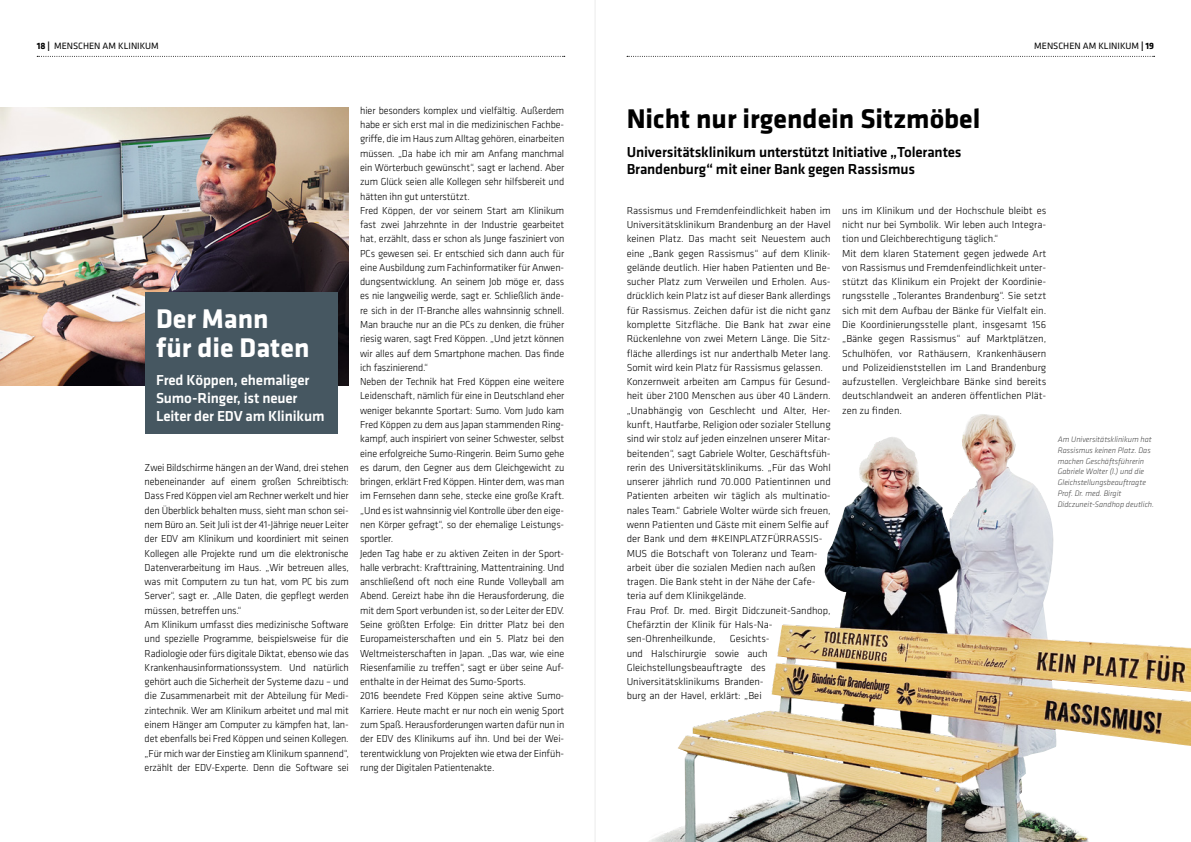
<style>
.page{position:relative;width:1191px;height:842px;background:#fff}
.page>*{position:absolute;margin:0;border:0;box-sizing:border-box;transform-origin:0 0}
.t1{font:700 28px "Klavika";color:#000}
.t2{font:700 28px/28.6px "Klavika";color:#fff}
.t3{font:500 15px/17.7px "Klavika";letter-spacing:-.01em;color:#000}
.t4{font:500 15px/17.7px "Klavika";letter-spacing:-.01em;color:#fff}
.t5{font:300 10.5px/14.3px "Klavika";letter-spacing:-.01em;color:#000}
.t6{font:9.5px "Klavika";color:#000}
.t7{font:italic 300 8.2px/10.7px "Klavika";color:#464646}
.s1{font-weight:700}
</style>
<div class="page">
<svg style="left:627px;top:56px;width:527px;height:1px"></svg>
<svg style="left:37px;top:56px;width:528px;height:1px"></svg>
<img style="left:0;top:107px;width:349px;height:278px">
<img style="left:649px;top:414px;width:542px;height:428px">
<div style="left:145px;top:292px;width:192px;height:142px;background:#465761"></div>
<hr style="left:594px;top:0;width:1px;height:842px;background:#ebebeb">
<p class="t6" style="left:37px;top:39px;width:123px"><span class="s1">18 |</span> MENSCHEN AM KLINIKUM</p>
<p class="t6" style="left:1034px;top:39px;width:121px">MENSCHEN AM KLINIKUM <span class="s1">| 19</span></p>
<h1 class="t2" style="left:156px;top:303px;width:155px">Der Mann für die Daten</h1>
<h2 class="t4" style="left:156px;top:371px;width:170px">Fred Köppen, ehemaliger<br>Sumo-Ringer, ist neuer<br>Leiter der EDV am Klinikum</h2>
<p class="t5" style="left:145px;top:460px;width:206px">Zwei Bildschirme hängen an der Wand, drei stehen nebeneinander auf einem großen Schreibtisch:<br>Dass Fred Köppen viel am Rechner werkelt und hier den Überblick behalten muss, sieht man schon sei&shy;nem Büro an. Seit Juli ist der 41-Jährige neuer Leiter der EDV am Klinikum und koordiniert mit seinen Kollegen alle Projekte rund um die elektronische Datenverarbeitung im Haus. „Wir betreuen alles, was mit Computern zu tun hat, vom PC bis zum Server“, sagt er. „Alle Daten, die gepflegt werden müssen, betreffen uns.“<br>Am Klinikum umfasst dies medizinische Software und spezielle Programme, beispielsweise für die Radiologie oder fürs digitale Diktat, ebenso wie das Krankenhausinformationssystem. Und natürlich gehört auch die Sicherheit der Systeme dazu – und die Zusammenarbeit mit der Abteilung für Medi&shy;zintechnik. Wer am Klinikum arbeitet und mal mit einem Hänger am Computer zu kämpfen hat, lan&shy;det ebenfalls bei Fred Köppen und seinen Kollegen. „Für mich war der Einstieg am Klinikum spannend“, erzählt der EDV-Experte. Denn die Software sei</p>
<p class="t5" style="left:360px;top:103px;width:206px">hier besonders komplex und vielfältig. Außerdem habe er sich erst mal in die medizinischen Fachbe&shy;griffe, die im Haus zum Alltag gehören, einarbeiten müssen. „Da habe ich mir am Anfang manchmal ein Wörterbuch gewünscht“, sagt er lachend. Aber zum Glück seien alle Kollegen sehr hilfsbereit und hätten ihn gut unterstützt.<br>Fred Köppen, der vor seinem Start am Klinikum fast zwei Jahrzehnte in der Industrie gearbeitet hat, erzählt, dass er schon als Junge fasziniert von PCs gewesen sei. Er entschied sich dann auch für eine Ausbildung zum Fachinformatiker für Anwen&shy;dungsentwicklung. An seinem Job möge er, dass es nie langweilig werde, sagt er. Schließlich ände&shy;re sich in der IT-Branche alles wahnsinnig schnell.<br>Man brauche nur an die PCs zu denken, die früher riesig waren, sagt Fred Köppen. „Und jetzt können wir alles auf dem Smartphone machen. Das finde ich faszinierend.“<br>Neben der Technik hat Fred Köppen eine weitere Leidenschaft, nämlich für eine in Deutschland eher weniger bekannte Sportart: Sumo. Vom Judo kam Fred Köppen zu dem aus Japan stammenden Ring&shy;kampf, auch inspiriert von seiner Schwester, selbst eine erfolgreiche Sumo-Ringerin. Beim Sumo gehe es darum, den Gegner aus dem Gleichgewicht zu bringen, erklärt Fred Köppen. Hinter dem, was man im Fernsehen dann sehe, stecke eine große Kraft. „Und es ist wahnsinnig viel Kontrolle über den eige&shy;nen Körper gefragt“, so der ehemalige Leistungs&shy;sportler.<br>Jeden Tag habe er zu aktiven Zeiten in der Sport&shy;halle verbracht: Krafttraining, Mattentraining. Und anschließend oft noch eine Runde Volleyball am Abend. Gereizt habe ihn die Herausforderung, die mit dem Sport verbunden ist, so der Leiter der EDV.<br>Seine größten Erfolge: Ein dritter Platz bei den Europameisterschaften und ein 5. Platz bei den Weltmeisterschaften in Japan. „Das war, wie eine Riesenfamilie zu treffen“, sagt er über seine Auf&shy;enthalte in der Heimat des Sumo-Sports.<br>2016 beendete Fred Köppen seine aktive Sumo-Karriere. Heute macht er nur noch ein wenig Sport zum Spaß. Herausforderungen warten dafür nun in der EDV des Klinikums auf ihn. Und bei der Wei&shy;terentwicklung von Projekten wie etwa der Einfüh&shy;rung der Digitalen Patientenakte.</p>
<h1 class="t1" style="left:626px;top:99px;width:355px">Nicht nur irgendein Sitzmöbel</h1>
<h2 class="t3" style="left:626px;top:142px;width:336px">Universitätsklinikum unterstützt Initiative „Tolerantes<br>Brandenburg“ mit einer Bank gegen Rassismus</h2>
<p class="t5" style="left:626px;top:203px;width:206px">Rassismus und Fremdenfeindlichkeit haben im Universitätsklinikum Brandenburg an der Havel keinen Platz. Das macht seit Neuestem auch eine „Bank gegen Rassismus“ auf dem Klinik&shy;gelände deutlich. Hier haben Patienten und Be&shy;sucher Platz zum Verweilen und Erholen. Aus&shy;drücklich kein Platz ist auf dieser Bank allerdings für Rassismus. Zeichen dafür ist die nicht ganz komplette Sitzfläche. Die Bank hat zwar eine Rückenlehne von zwei Metern Länge. Die Sitz&shy;fläche allerdings ist nur anderthalb Meter lang.<br>Somit wird kein Platz für Rassismus gelassen.<br>Konzernweit arbeiten am Campus für Gesund&shy;heit über 2100 Menschen aus über 40 Ländern. „Unabhängig von Geschlecht und Alter, Her&shy;kunft, Hautfarbe, Religion oder sozialer Stellung sind wir stolz auf jeden einzelnen unserer Mitar&shy;beitenden“, sagt Gabriele Wolter, Geschäftsfüh&shy;rerin des Universitätsklinikums. „Für das Wohl unserer jährlich rund 70.000 Patientinnen und Patienten arbeiten wir täglich als multinatio&shy;nales Team.“ Gabriele Wolter würde sich freuen, wenn Patienten und Gäste mit einem Selfie auf der Bank und dem #KEINPLATZFÜRRASSIS-MUS die Botschaft von Toleranz und Team&shy;arbeit über die sozialen Medien nach außen tragen. Die Bank steht in der Nähe der Cafe&shy;teria auf dem Klinikgelände.<br>Frau Prof. Dr. med. Birgit Didczuneit-Sandhop, Chefärztin der Klinik für Hals-Na&shy;sen-Ohrenheilkunde,</p>
<p class="t5" style="left:842px;top:203px;width:206px">uns im Klinikum und der Hochschule bleibt es nicht nur bei Symbolik. Wir leben auch Integra&shy;tion und Gleichberechtigung täglich.“<br>Mit dem klaren Statement gegen jedwede Art von Rassismus und Fremdenfeindlichkeit unter&shy;stützt das Klinikum ein Projekt der Koordinie&shy;rungsstelle „Tolerantes Brandenburg“. Sie setzt sich mit dem Aufbau der Bänke für Vielfalt ein.<br>Die Koordinierungsstelle plant, insgesamt 156 „Bänke gegen Rassismus“ auf Marktplätzen, Schulhöfen, vor Rathäusern, Krankenhäusern und Polizeidienststellen im Land Brandenburg aufzustellen. Vergleichbare Bänke sind bereits deutschlandweit an anderen öffentlichen Plät&shy;zen zu finden.</p>
<p class="t5" style="left:626px;top:631px;width:145px;text-indent:103px">Gesichts&shy;und Halschirurgie sowie auch<br>Gleichstellungsbeauftragte des<br>Universitätsklinikums Branden&shy;burg an der Havel, erklärt: „Bei</p>
<p class="t7" style="left:1057px;top:434px;width:98px">Am Universitätsklinikum hat<br>Rassismus keinen Platz. Das machen Geschäftsführerin<br>Gabriele Wolter (l.) und die<br>Gleichstellungsbeauftragte<br>Prof. Dr. med. Birgit<br>Didczuneit-Sandhop deutlich.</p>
</div>
